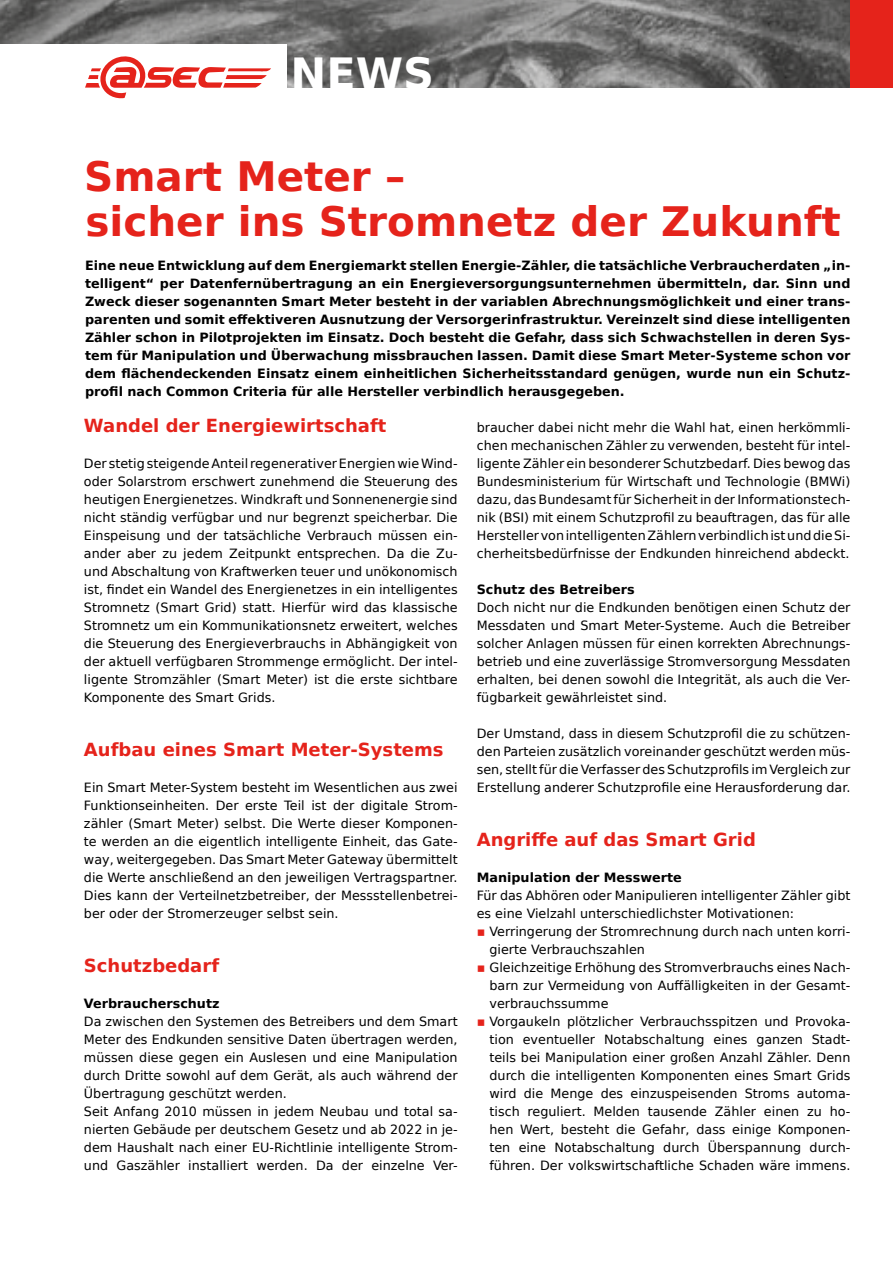
<style>
.page{position:relative;width:893px;height:1263px;background:#fff}
.page>*{position:absolute;margin:0;border:0;box-sizing:border-box;transform-origin:0 0}
.t1{font:700 42.9px "DejaVu Sans";color:#fff}
.t2{font:700 40.5px/45px "DejaVu Sans";color:#e5231b}
.t3{font:700 18px "DejaVu Sans";color:#e5231b}
.t4{font:12.75px/18px "DejaVu Sans";color:#000;text-align:justify}
.t5{font:700 12.75px/18px "DejaVu Sans";color:#000;text-align:justify}
.s1{color:#e5231b}
</style>
<div class="page">
<img style="left:0;top:0;width:850px;height:88px">
<div style="left:850px;top:0;width:43px;height:88px;background:#e5231b"></div>
<div style="left:0;top:44px;width:286px;height:61px;background:#fff"></div>
<svg style="left:85px;top:56px;width:186px;height:43px"></svg>
<h1 class="t1" style="left:290px;top:38px;width:145px">NEWS</h1>
<h2 class="t2" style="left:84px;top:153px;width:758px">Smart Meter –<br>sicher ins Stromnetz der Zukunft</h2>
<p class="t5" style="left:85px;top:256px;width:767px">Eine neue Entwicklung auf dem Energiemarkt stellen Energie-Zähler, die tatsächliche Verbraucherdaten „in&shy;telligent“ per Datenfernübertragung an ein Energieversorgungsunternehmen übermitteln, dar. Sinn und Zweck dieser sogenannten Smart Meter besteht in der variablen Abrechnungsmöglichkeit und einer trans&shy;parenten und somit effektiveren Ausnutzung der Versorgerinfrastruktur. Vereinzelt sind diese intelligenten Zähler schon in Pilotprojekten im Einsatz. Doch besteht die Gefahr, dass sich Schwachstellen in deren Sys&shy;tem für Manipulation und Überwachung missbrauchen lassen. Damit diese Smart Meter-Systeme schon vor dem flächendeckenden Einsatz einem einheitlichen Sicherheitsstandard genügen, wurde nun ein Schutz&shy;profil nach Common Criteria für alle Hersteller verbindlich herausgegeben.</p>
<h3 class="t3" style="left:84px;top:411px;width:304px">Wandel der Energiewirtschaft</h3>
<p class="t4" style="left:84px;top:454px;width:375px">Der stetig steigende Anteil regenerativer Energien wie Wind&shy;oder Solarstrom erschwert zunehmend die Steuerung des heutigen Energienetzes. Windkraft und Sonnenenergie sind nicht ständig verfügbar und nur begrenzt speicherbar. Die Einspeisung und der tatsächliche Verbrauch müssen ein&shy;ander aber zu jedem Zeitpunkt entsprechen. Da die Zu&shy;und Abschaltung von Kraftwerken teuer und unökonomisch ist, findet ein Wandel des Energienetzes in ein intelligentes Stromnetz (Smart Grid) statt. Hierfür wird das klassische Stromnetz um ein Kommunikationsnetz erweitert, welches die Steuerung des Energieverbrauchs in Abhängigkeit von der aktuell verfügbaren Strommenge ermöglicht. Der intel&shy;ligente Stromzähler (Smart Meter) ist die erste sichtbare Komponente des Smart Grids.</p>
<h3 class="t3" style="left:84px;top:735px;width:361px">Aufbau eines Smart Meter-Systems</h3>
<p class="t4" style="left:84px;top:778px;width:375px">Ein Smart Meter-System besteht im Wesentlichen aus zwei Funktionseinheiten. Der erste Teil ist der digitale Strom&shy;zähler (Smart Meter) selbst. Die Werte dieser Komponen&shy;te werden an die eigentlich intelligente Einheit, das Gate&shy;way, weitergegeben. Das Smart Meter Gateway übermittelt die Werte anschließend an den jeweiligen Vertragspartner.<br>Dies kann der Verteilnetzbetreiber, der Messstellenbetrei&shy;ber oder der Stromerzeuger selbst sein.</p>
<h3 class="t3" style="left:84px;top:951px;width:137px">Schutzbedarf</h3>
<p class="t5" style="left:84px;top:994px;width:137px">Verbraucherschutz</p>
<p class="t4" style="left:84px;top:1012px;width:375px;text-align:left">Da zwischen den Systemen des Betreibers und dem Smart Meter des Endkunden sensitive Daten übertragen werden, müssen diese gegen ein Auslesen und eine Manipulation durch Dritte sowohl auf dem Gerät, als auch während der Übertragung geschützt werden.<br>Seit Anfang 2010 müssen in jedem Neubau und total sa&shy;nierten Gebäude per deutschem Gesetz und ab 2022 in je&shy;dem Haushalt nach einer EU-Richtlinie intelligente Strom&shy;und Gaszähler installiert werden. Da der einzelne Ver-</p>
<p class="t4" style="left:477px;top:418px;width:375px">braucher dabei nicht mehr die Wahl hat, einen herkömmli&shy;chen mechanischen Zähler zu verwenden, besteht für intel&shy;ligente Zähler ein besonderer Schutzbedarf. Dies bewog das Bundesministerium für Wirtschaft und Technologie (BMWi) dazu, das Bundesamt für Sicherheit in der Informationstech&shy;nik (BSI) mit einem Schutzprofil zu beauftragen, das für alle Hersteller von intelligenten Zählern verbindlich ist und die Si&shy;cherheitsbedürfnisse der Endkunden hinreichend abdeckt.</p>
<p class="t5" style="left:477px;top:580px;width:160px">Schutz des Betreibers</p>
<p class="t4" style="left:477px;top:598px;width:375px">Doch nicht nur die Endkunden benötigen einen Schutz der Messdaten und Smart Meter-Systeme. Auch die Betreiber solcher Anlagen müssen für einen korrekten Abrechnungs&shy;betrieb und eine zuverlässige Stromversorgung Messdaten erhalten, bei denen sowohl die Integrität, als auch die Ver&shy;fügbarkeit gewährleistet sind.</p>
<p class="t4" style="left:477px;top:724px;width:375px">Der Umstand, dass in diesem Schutzprofil die zu schützen&shy;den Parteien zusätzlich voreinander geschützt werden müs&shy;sen, stellt für die Verfasser des Schutzprofils im Vergleich zur Erstellung anderer Schutzprofile eine Herausforderung dar.</p>
<h3 class="t3" style="left:477px;top:825px;width:281px">Angriffe auf das Smart Grid</h3>
<p class="t5" style="left:477px;top:868px;width:207px">Manipulation der Messwerte</p>
<p class="t4" style="left:477px;top:886px;width:375px">Für das Abhören oder Manipulieren intelligenter Zähler gibt es eine Vielzahl unterschiedlichster Motivationen:</p>
<p class="t4" style="left:489px;top:922px;width:362px;text-indent:-13px"><span class="s1">▪</span> Verringerung der Stromrechnung durch nach unten korri&shy;gierte Verbrauchszahlen</p>
<p class="t4" style="left:489px;top:958px;width:362px;text-indent:-13px"><span class="s1">▪</span> Gleichzeitige Erhöhung des Stromverbrauchs eines Nach&shy;barn zur Vermeidung von Auffälligkeiten in der Gesamt&shy;verbrauchssumme</p>
<p class="t4" style="left:489px;top:1012px;width:362px;text-indent:-13px"><span class="s1">▪</span> Vorgaukeln plötzlicher Verbrauchsspitzen und Provoka&shy;tion eventueller Notabschaltung eines ganzen Stadt&shy;teils bei Manipulation einer großen Anzahl Zähler. Denn durch die intelligenten Komponenten eines Smart Grids wird die Menge des einzuspeisenden Stroms automa&shy;tisch reguliert. Melden tausende Zähler einen zu ho&shy;hen Wert, besteht die Gefahr, dass einige Komponen&shy;ten eine Notabschaltung durch Überspannung durch&shy;führen. Der volkswirtschaftliche Schaden wäre immens.</p>
</div>
